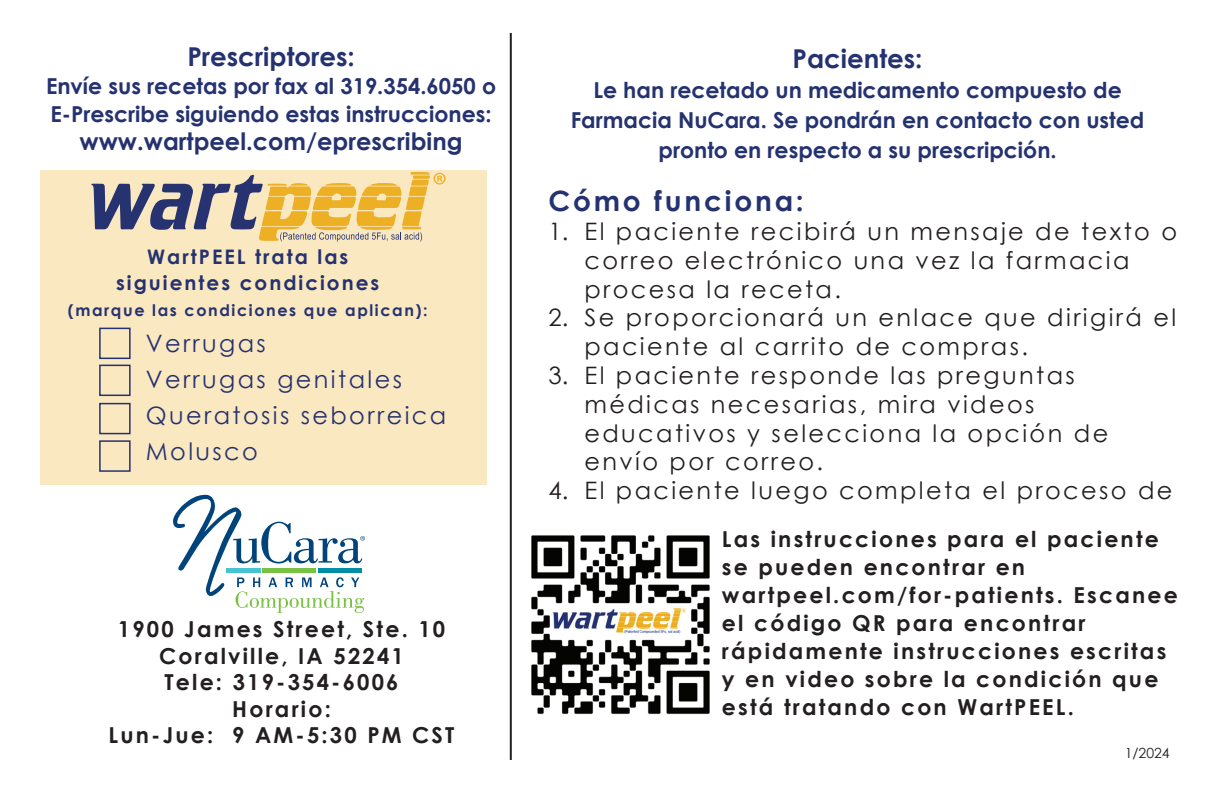
<style>
.page{position:relative;width:1224px;height:792px;background:#fff}
.page>*{position:absolute;margin:0;border:0;box-sizing:border-box;transform-origin:0 0}
.t1{font:700 28px "Century Gothic";letter-spacing:.1em;color:#253270}
.t2{font:700 26px "Century Gothic";color:#253270}
.t3{font:24px/28.8px "Century Gothic";letter-spacing:.1em;color:#231f20}
.t4{font:24px/36px "Century Gothic";letter-spacing:.1em;color:#253270}
.t5{font:700 24px "Century Gothic";color:#253270}
.t6{font:700 22px/28px "Century Gothic";letter-spacing:.1em;color:#231f20;text-align:center}
.t7{font:700 22px/30px "Century Gothic";color:#253270}
.t8{font:700 20px/26px "Century Gothic";letter-spacing:.1em;color:#253270;text-align:center}
.t9{font:700 16px "Century Gothic";letter-spacing:.1em;color:#253270}
.t10{font:14px "Century Gothic";color:#231f20}
</style>
<div class="page">
<img style="left:531px;top:535px;width:179px;height:179px">
<div style="left:40px;top:170px;width:447px;height:315px;background:#fae8c1"></div>
<svg style="left:173px;top:495px;width:192px;height:118px"></svg>
<hr style="left:510px;top:33px;width:2px;height:727px;background:#231f20">
<svg style="left:91px;top:172px;width:355px;height:70px"></svg>
<div style="left:99px;top:328px;width:32px;height:31px;border:2px solid #253270"></div>
<div style="left:99px;top:365px;width:32px;height:31px;border:2px solid #253270"></div>
<div style="left:99px;top:403px;width:32px;height:31px;border:2px solid #253270"></div>
<div style="left:99px;top:440px;width:32px;height:32px;border:2px solid #253270"></div>
<p class="t2" style="left:187px;top:37px;width:169px">Prescriptores:</p>
<p class="t7" style="left:46px;top:71px;width:452px;line-height:28px">Envíe sus recetas por fax al 319.354.6050 o<br>E-Prescribe siguiendo estas instrucciones:</p>
<p class="t5" style="left:80px;top:123px;width:385px">www.wartpeel.com/eprescribing</p>
<p class="t8" style="left:116px;top:243px;width:265px">WartPEEL trata las siguientes condiciones</p>
<p class="t9" style="left:68px;top:298px;width:362px">(marque las condiciones que aplican):</p>
<p class="t4" style="left:146px;top:325px;width:302px">Verrugas<br>Verrugas genitales<br>Queratosis seborreica<br>Molusco</p>
<p class="t6" style="left:109px;top:615px;width:347px;line-height:26.4px">1900 James Street, Ste. 10<br>Coralville, IA 52241<br>Tele: 319-354-6006<br>Horario:<br>Lun-Jue: 9 AM-5:30 PM CST</p>
<p class="t2" style="left:793px;top:38px;width:131px">Pacientes:</p>
<p class="t7" style="left:571px;top:74px;width:575px;text-align:center">Le han recetado un medicamento compuesto de<br>Farmacia NuCara. Se pondrán en contacto con usted pronto en respecto a su prescripción.</p>
<p class="t1" style="left:548px;top:180px;width:257px">Cómo funciona:</p>
<p class="t3" style="left:584px;top:217px;width:594px;text-indent:-36px">1. El paciente recibirá un mensaje de texto o correo electrónico una vez la farmacia procesa la receta.</p>
<p class="t3" style="left:584px;top:303px;width:593px;text-indent:-36px">2. Se proporcionará un enlace que dirigirá el paciente al carrito de compras.</p>
<p class="t3" style="left:584px;top:361px;width:525px;text-indent:-36px">3. El paciente responde las preguntas médicas necesarias, mira videos educativos y selecciona la opción de envío por correo.</p>
<p class="t3" style="left:548px;top:476px;width:626px">4. El paciente luego completa el proceso de</p>
<p class="t6" style="left:722px;top:524px;width:457px;text-align:left">Las instrucciones para el paciente se pueden encontrar en wartpeel.com/for-patients. Escanee el código QR para encontrar rápidamente instrucciones escritas y en video sobre la condición que está tratando con WartPEEL.</p>
<p class="t10" style="left:1125px;top:743px;width:46px">1/2024</p>
</div>
